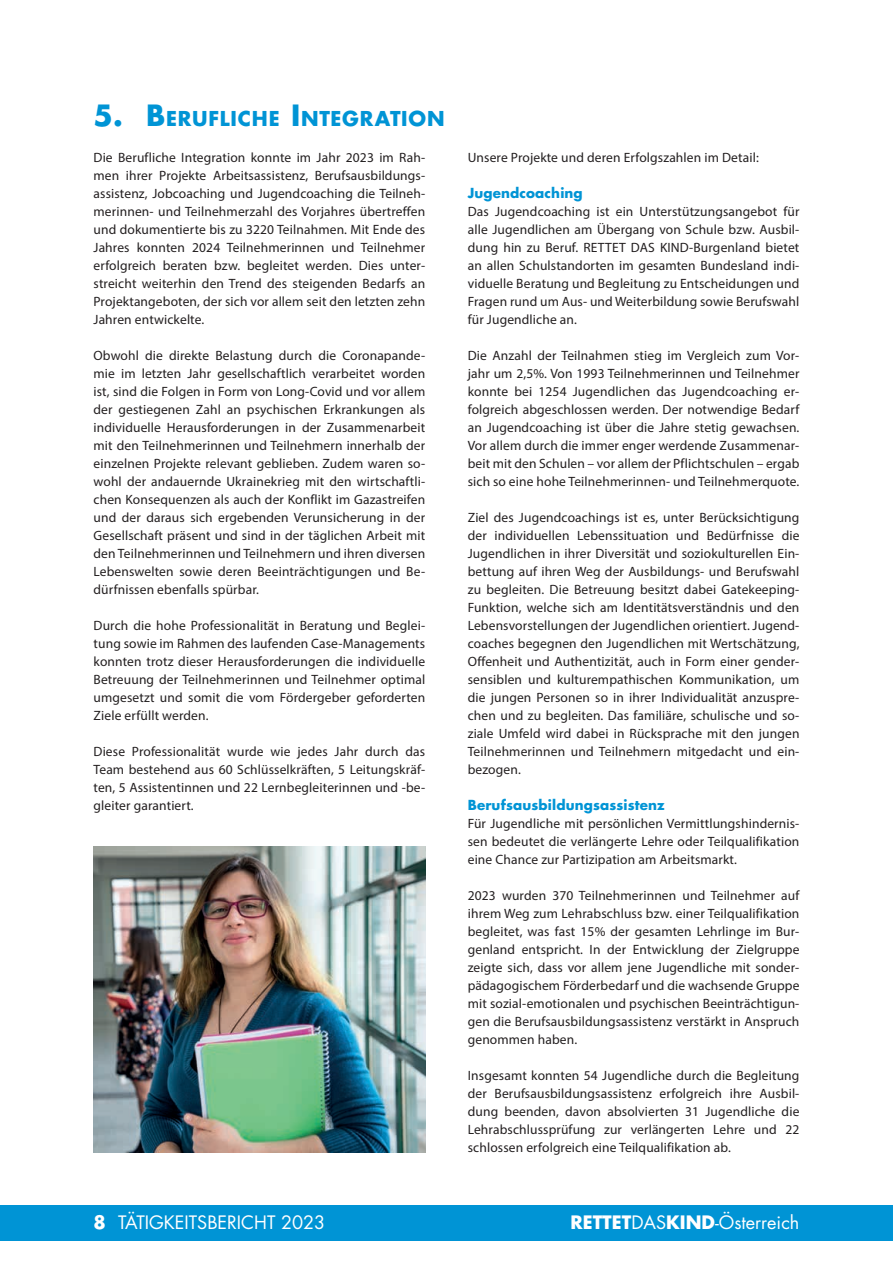
<style>
.page{position:relative;width:893px;height:1263px;background:#fff}
.page>*{position:absolute;margin:0;border:0;box-sizing:border-box;transform-origin:0 0}
.t1{font:700 19.95px "Futura Std";letter-spacing:.035em;color:#0094d5}
.t2{font:18px "Futura Std";color:#fff}
.t3{font:13.5px/18px "Myriad Pro";letter-spacing:.01em;color:#231f20;text-align:justify}
.t4{font:700 13.5px "Futura Std";letter-spacing:.01em;color:#0094d5}
.s1{font-size:28.5px}
.s2{font-weight:700}
</style>
<div class="page">
<div style="left:0;top:1205px;width:893px;height:35px;background:#0094d5"></div>
<img style="left:94px;top:846px;width:331px;height:306px">
<h1 class="t1" style="left:94px;top:105px;width:353px"><span class="s1">5. B</span>ERUFLICHE <span class="s1">I</span>NTEGRATION</h1>
<p class="t3" style="left:94px;top:148px;width:333px">Die Berufliche Integration konnte im Jahr 2023 im Rah&shy;men ihrer Projekte Arbeitsassistenz, Berufsausbildungs&shy;assistenz, Jobcoaching und Jugendcoaching die Teilneh&shy;merinnen- und Teilnehmerzahl des Vorjahres übertreffen und dokumentierte bis zu 3220 Teilnahmen. Mit Ende des Jahres konnten 2024 Teilnehmerinnen und Teilnehmer erfolgreich beraten bzw. begleitet werden. Dies unter&shy;streicht weiterhin den Trend des steigenden Bedarfs an Projektangeboten, der sich vor allem seit den letzten zehn Jahren entwickelte.</p>
<p class="t3" style="left:94px;top:346px;width:333px">Obwohl die direkte Belastung durch die Coronapande&shy;mie im letzten Jahr gesellschaftlich verarbeitet worden ist, sind die Folgen in Form von Long-Covid und vor allem der gestiegenen Zahl an psychischen Erkrankungen als individuelle Herausforderungen in der Zusammenarbeit mit den Teilnehmerinnen und Teilnehmern innerhalb der einzelnen Projekte relevant geblieben. Zudem waren so&shy;wohl der andauernde Ukrainekrieg mit den wirtschaftli&shy;chen Konsequenzen als auch der Konflikt im Gazastreifen und der daraus sich ergebenden Verunsicherung in der Gesellschaft präsent und sind in der täglichen Arbeit mit den Teilnehmerinnen und Teilnehmern und ihren diversen Lebenswelten sowie deren Beeinträchtigungen und Be&shy;dürfnissen ebenfalls spürbar.</p>
<p class="t3" style="left:94px;top:616px;width:333px">Durch die hohe Professionalität in Beratung und Beglei&shy;tung sowie im Rahmen des laufenden Case-Managements konnten trotz dieser Herausforderungen die individuelle Betreuung der Teilnehmerinnen und Teilnehmer optimal umgesetzt und somit die vom Fördergeber geforderten Ziele erfüllt werden.</p>
<p class="t3" style="left:94px;top:742px;width:333px">Diese Professionalität wurde wie jedes Jahr durch das Team bestehend aus 60 Schlüsselkräften, 5 Leitungskräf&shy;ten, 5 Assistentinnen und 22 Lernbegleiterinnen und -be&shy;gleiter garantiert.</p>
<p class="t3" style="left:468px;top:148px;width:293px">Unsere Projekte und deren Erfolgszahlen im Detail:</p>
<p class="t4" style="left:468px;top:184px;width:117px">Jugendcoaching</p>
<p class="t3" style="left:468px;top:202px;width:333px">Das Jugendcoaching ist ein Unterstützungsangebot für alle Jugendlichen am Übergang von Schule bzw. Ausbil&shy;dung hin zu Beruf. RETTET DAS KIND-Burgenland bietet an allen Schulstandorten im gesamten Bundesland indi&shy;viduelle Beratung und Begleitung zu Entscheidungen und Fragen rund um Aus- und Weiterbildung sowie Berufswahl für Jugendliche an.</p>
<p class="t3" style="left:468px;top:346px;width:333px">Die Anzahl der Teilnahmen stieg im Vergleich zum Vor&shy;jahr um 2,5%. Von 1993 Teilnehmerinnen und Teilnehmer konnte bei 1254 Jugendlichen das Jugendcoaching er&shy;folgreich abgeschlossen werden. Der notwendige Bedarf an Jugendcoaching ist über die Jahre stetig gewachsen.<br>Vor allem durch die immer enger werdende Zusammenar&shy;beit mit den Schulen – vor allem der Pflichtschulen – ergab sich so eine hohe Teilnehmerinnen- und Teilnehmerquote.</p>
<p class="t3" style="left:468px;top:508px;width:333px">Ziel des Jugendcoachings ist es, unter Berücksichtigung der individuellen Lebenssituation und Bedürfnisse die Jugendlichen in ihrer Diversität und soziokulturellen Ein&shy;bettung auf ihren Weg der Ausbildungs- und Berufswahl zu begleiten. Die Betreuung besitzt dabei Gatekeeping-Funktion, welche sich am Identitätsverständnis und den Lebensvorstellungen der Jugendlichen orientiert. Jugend&shy;coaches begegnen den Jugendlichen mit Wertschätzung, Offenheit und Authentizität, auch in Form einer gender&shy;sensiblen und kulturempathischen Kommunikation, um die jungen Personen so in ihrer Individualität anzuspre&shy;chen und zu begleiten. Das familiäre, schulische und so&shy;ziale Umfeld wird dabei in Rücksprache mit den jungen Teilnehmerinnen und Teilnehmern mitgedacht und ein&shy;bezogen.</p>
<p class="t4" style="left:468px;top:796px;width:199px">Berufsausbildungsassistenz</p>
<p class="t3" style="left:468px;top:814px;width:333px">Für Jugendliche mit persönlichen Vermittlungshindernis&shy;sen bedeutet die verlängerte Lehre oder Teilqualifikation eine Chance zur Partizipation am Arbeitsmarkt.</p>
<p class="t3" style="left:468px;top:886px;width:333px">2023 wurden 370 Teilnehmerinnen und Teilnehmer auf ihrem Weg zum Lehrabschluss bzw. einer Teilqualifikation begleitet, was fast 15% der gesamten Lehrlinge im Bur&shy;genland entspricht. In der Entwicklung der Zielgruppe zeigte sich, dass vor allem jene Jugendliche mit sonder&shy;pädagogischem Förderbedarf und die wachsende Gruppe mit sozial-emotionalen und psychischen Beeinträchtigun&shy;gen die Berufsausbildungsassistenz verstärkt in Anspruch genommen haben.</p>
<p class="t3" style="left:468px;top:1066px;width:333px">Insgesamt konnten 54 Jugendliche durch die Begleitung der Berufsausbildungsassistenz erfolgreich ihre Ausbil&shy;dung beenden, davon absolvierten 31 Jugendliche die Lehrabschlussprüfung zur verlängerten Lehre und 22 schlossen erfolgreich eine Teilqualifikation ab.</p>
<h2 class="t2" style="left:94px;top:1211px;width:233px"><span class="s2">8</span> TÄTIGKEITSBERICHT 2023</h2>
<h2 class="t2" style="left:571px;top:1211px;width:230px"><span class="s2">RETTET</span>DAS<span class="s2">KIND</span>-Österreich</h2>
</div>
